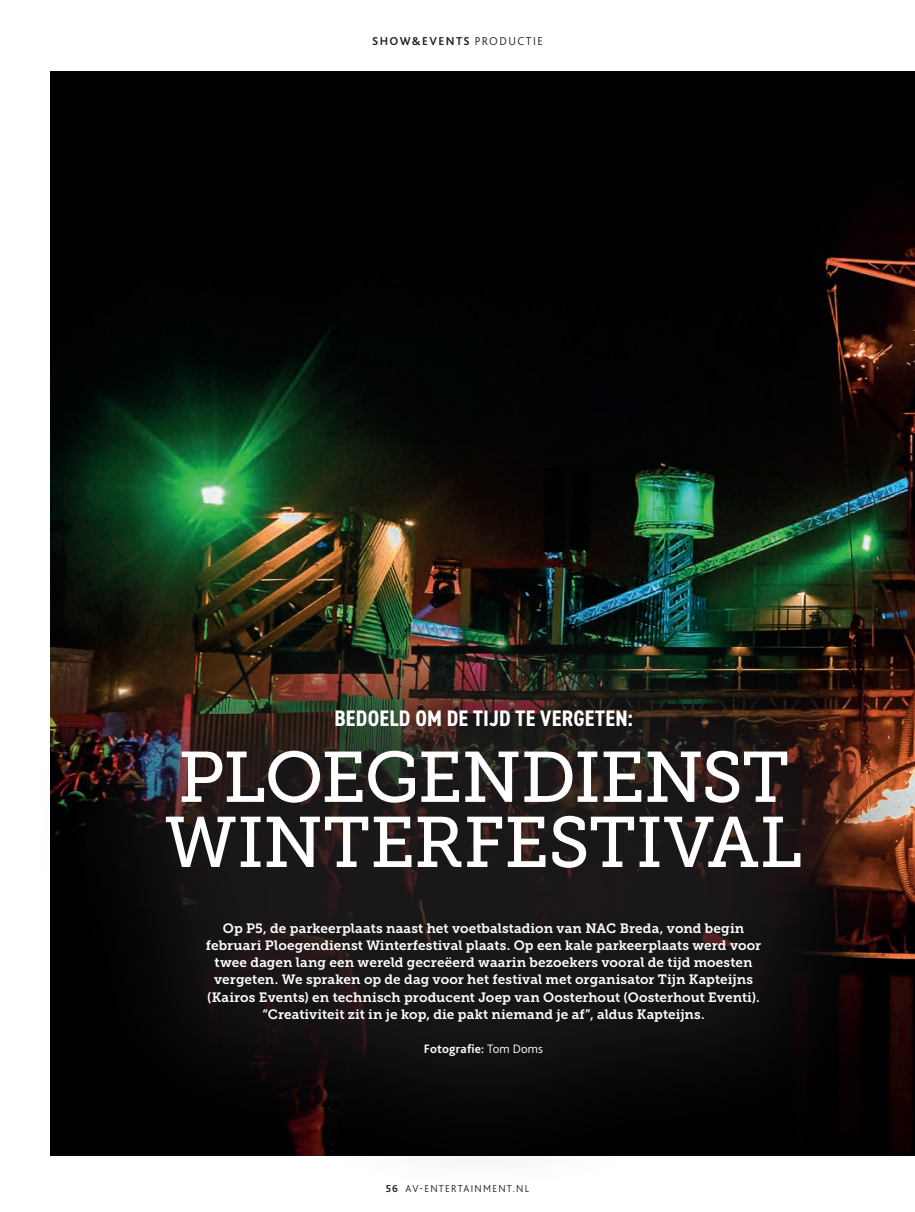
<style>
.page{position:relative;width:915px;height:1212px;background:#fff}
.page>*{position:absolute;margin:0;border:0;box-sizing:border-box;transform-origin:0 0}
.t1{font:71.25px/65.1px "Museo Slab 500";letter-spacing:-.015em;color:#fff}
.t2{font:700 condensed 22.5px "DIN2014";letter-spacing:.015em;color:#fff;scale:.96 1}
.t3{font:13.5px/17.2px "Museo Slab 700";letter-spacing:.005em;color:#fff;text-align:center}
.t4{font:700 12.75px "Bliss 2";letter-spacing:.01em;color:#fff}
.t5{font:700 12px "Bliss 2";letter-spacing:.12em;color:#231f20}
.t6{font:300 10.5px "Bliss 2";letter-spacing:.125em;color:#231f20}
.s1{font-weight:300}
.s2{font-weight:700}
</style>
<div class="page">
<img style="left:51px;top:72px;width:863px;height:499px">
<div style="left:33px;top:571px;width:881px;height:620px;background:#231f20;opacity:.75"></div>
<p class="t5" style="left:372px;top:33px;width:172px">SHOW&amp;EVENTS <span class="s1">PRODUCTIE</span></p>
<h2 class="t2" style="left:334px;top:703px;width:312px">BEDOELD OM DE TIJD TE VERGETEN:</h2>
<h1 class="t1" style="left:165px;top:745px;width:639px">PLOEGENDIENST<br>WINTERFESTIVAL</h1>
<p class="t3" style="left:206px;top:919px;width:556px">Op P5, de parkeerplaats naast het voetbalstadion van NAC Breda, vond begin februari Ploegendienst Winterfestival plaats. Op een kale parkeerplaats werd voor twee dagen lang een wereld gecreëerd waarin bezoekers vooral de tijd moesten vergeten. We spraken op de dag voor het festival met organisator Tijn Kapteijns (Kairos Events) en technisch producent Joep van Oosterhout (Oosterhout Eventi). “Creativiteit zit in je kop, die pakt niemand je af”, aldus Kapteijns.</p>
<p class="t4" style="left:424px;top:1040px;width:121px">Fotografie: <span class="s1">Tom Doms</span></p>
<p class="t6" style="left:385px;top:1182px;width:145px"><span class="s2">56</span> AV-ENTERTAINMENT.NL</p>
</div>
